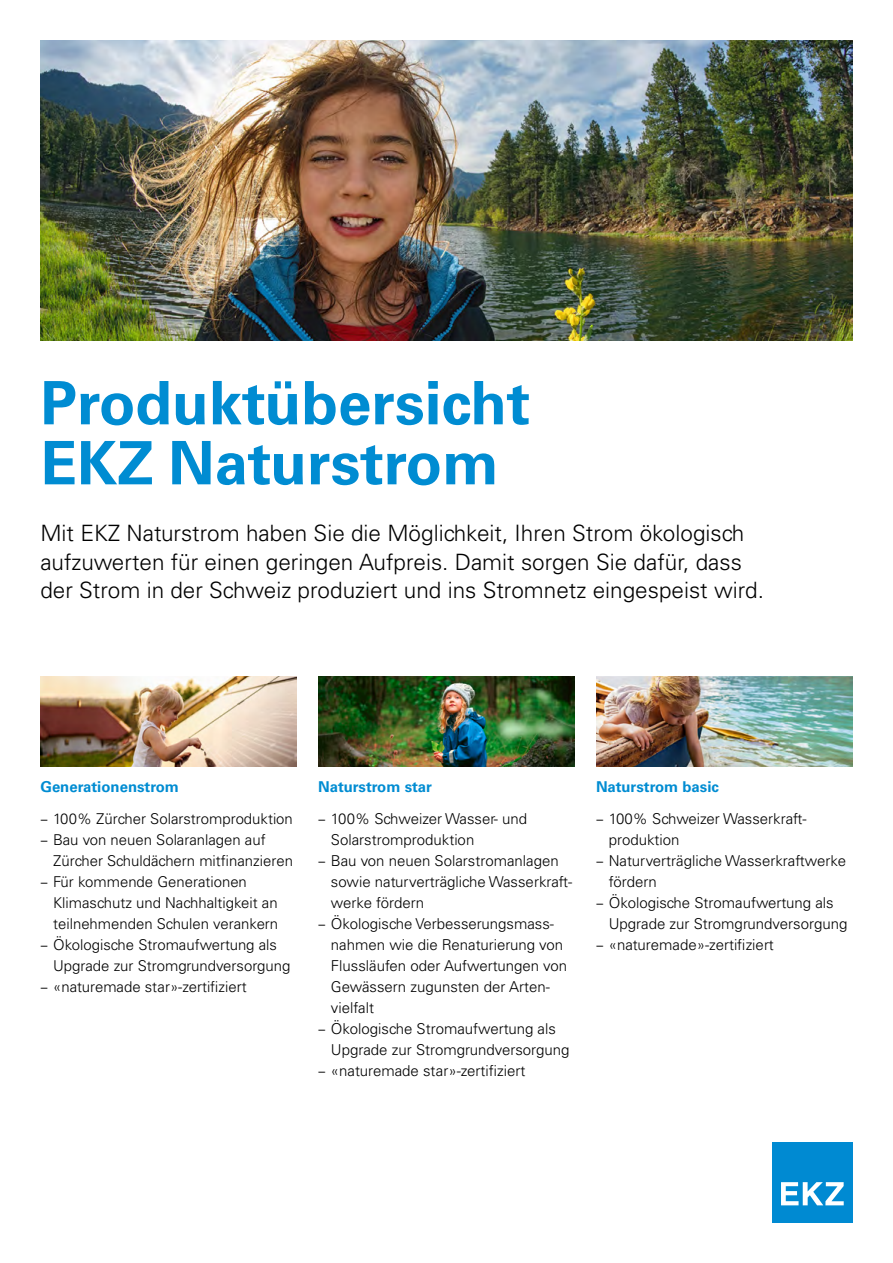
<style>
.page{position:relative;width:893px;height:1263px;background:#fff}
.page>*{position:absolute;margin:0;border:0;box-sizing:border-box;transform-origin:0 0}
._01_Headline_Cover_A{font:700 60px/60px "Univers LT Std";color:#008cd2}
._03_Fliesstext{font:300 22.5px/28.5px "Univers LT Std";color:#000}
.t1{font:300 15px/21px "Univers LT Std";color:#000}
.t2{font:300 14.85px/21px "Univers LT Std";color:#000}
._04_Zwischentitel_Ha{font:700 14.85px "Univers LT Std";color:#008cd2}
.s1{font-family:"Myriad Pro";font-weight:400}
</style>
<div class="page">
<img style="left:40px;top:40px;width:813px;height:300px">
<img style="left:40px;top:676px;width:257px;height:90px">
<img style="left:318px;top:676px;width:257px;height:90px">
<img style="left:596px;top:676px;width:257px;height:90px">
<div style="left:772px;top:1142px;width:81px;height:80px;background:#008ad2"></div>
<svg style="left:781px;top:1182px;width:63px;height:23px"></svg>
<p class="_01_Headline_Cover_A" style="left:40px;top:374px;width:491px">Produktübersicht<br>EKZ Naturstrom</p>
<p class="_03_Fliesstext" style="left:40px;top:519px;width:705px">Mit EKZ Naturstrom haben Sie die Möglichkeit, Ihren Strom ökologisch aufzuwerten für einen geringen Aufpreis. Damit sorgen Sie dafür, dass</p>
<p class="_03_Fliesstext" style="left:40px;top:576px;width:725px">der Strom in der Schweiz produziert und ins Stromnetz eingespeist wird.</p>
<p class="_04_Zwischentitel_Ha" style="left:40px;top:778px;width:140px">Generationenstrom</p>
<p class="t2" style="left:40px;top:808px;width:254px"><span class="s1">–</span> 100% Zürcher Solarstromproduktion</p>
<p class="t2" style="left:53px;top:829px;width:241px;text-indent:-13px"><span class="s1">–</span> Bau von neuen Solaranlagen auf<br>Zürcher Schuldächern mitfinanzieren</p>
<p class="t2" style="left:53px;top:871px;width:227px;text-indent:-13px"><span class="s1">–</span> Für kommende Generationen<br>Klimaschutz und Nachhaltigkeit an teilnehmenden Schulen verankern</p>
<p class="t2" style="left:53px;top:934px;width:239px;text-indent:-13px"><span class="s1">–</span> Ökologische Stromaufwertung als<br>Upgrade zur Stromgrundversorgung</p>
<p class="t2" style="left:40px;top:976px;width:208px"><span class="s1">–</span> «naturemade star»-zertifiziert</p>
<p class="_04_Zwischentitel_Ha" style="left:318px;top:778px;width:115px">Naturstrom star</p>
<p class="t1" style="left:331px;top:808px;width:198px;text-indent:-13px"><span class="s1">–</span> 100% Schweizer Wasser- und<br>Solarstromproduktion</p>
<p class="t1" style="left:331px;top:850px;width:243px;text-indent:-13px"><span class="s1">–</span> Bau von neuen Solarstromanlagen sowie naturverträgliche Wasserkraft&shy;werke fördern</p>
<p class="t1" style="left:331px;top:913px;width:238px;text-indent:-13px"><span class="s1">–</span> Ökologische Verbesserungsmass&shy;nahmen wie die Renaturierung von<br>Flussläufen oder Aufwertungen von<br>Gewässern zugunsten der Arten&shy;vielfalt</p>
<p class="t1" style="left:331px;top:1018px;width:240px;text-indent:-13px"><span class="s1">–</span> Ökologische Stromaufwertung als<br>Upgrade zur Stromgrundversorgung</p>
<p class="t1" style="left:318px;top:1060px;width:209px"><span class="s1">–</span> «naturemade star»-zertifiziert</p>
<p class="_04_Zwischentitel_Ha" style="left:596px;top:778px;width:124px">Naturstrom basic</p>
<p class="t1" style="left:609px;top:808px;width:199px;text-indent:-13px"><span class="s1">–</span> 100% Schweizer Wasserkraft&shy;produktion</p>
<p class="t1" style="left:609px;top:850px;width:239px;text-indent:-13px"><span class="s1">–</span> Naturverträgliche Wasserkraftwerke fördern</p>
<p class="t1" style="left:609px;top:892px;width:240px;text-indent:-13px"><span class="s1">–</span> Ökologische Stromaufwertung als<br>Upgrade zur Stromgrundversorgung</p>
<p class="t1" style="left:596px;top:934px;width:179px"><span class="s1">–</span> «naturemade»-zertifiziert</p>
</div>
